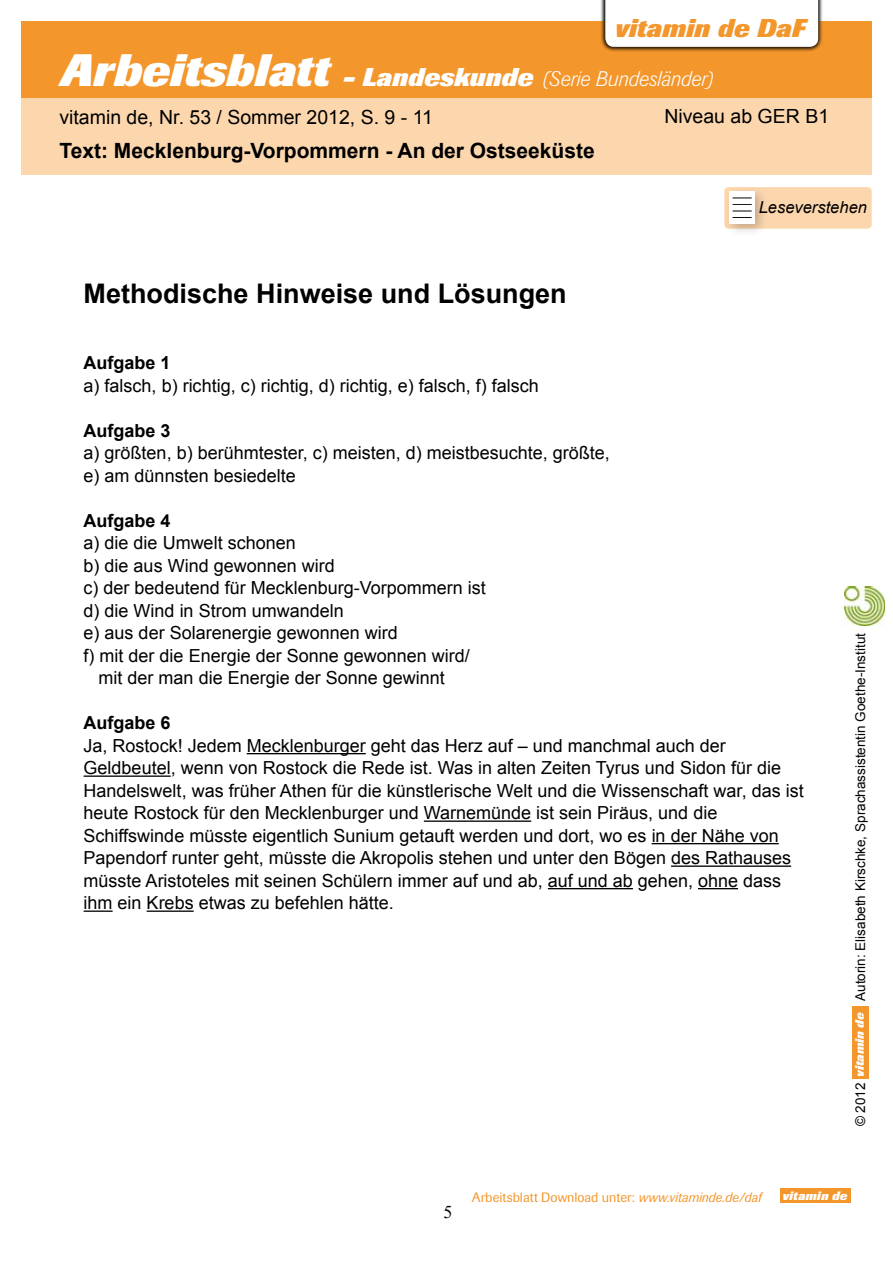
<style>
.page{position:relative;width:893px;height:1263px;background:#fff}
.page>*{position:absolute;margin:0;border:0;box-sizing:border-box;transform-origin:0 0}
.t1{font:italic 800 45px "Imago";color:#fff}
.t2{font:700 27px "Arial";color:#000}
.t3{font:italic 800 25.5px "Imago";color:#fff}
.t4{font:italic 800 25.5px "Imago";letter-spacing:.005em;color:#f3972d}
.t5{font:700 21px "Arial";color:#000}
.t6{font:italic 300 21px "Imago";color:#fff}
.t7{font:19.5px "Arial";color:#000}
.t8{font:18px/22.5px "Arial";color:#000}
.t9{font:700 18px "Arial";color:#000}
.t10{font:italic 16.5px "Arial";color:#000}
.t11{font:13.5px "Arial";color:#000}
.t12{font:13.5px "Imago";color:#f3972d}
.t13{font:italic 800 12px "Imago";letter-spacing:.02em;color:#fff}
.s1{font-weight:800;font-size:25.5px}
.s2{font-style:italic}
</style>
<div class="page">
<div style="left:780px;top:1189px;width:70px;height:14px;background:#f3972d"></div>
<div style="left:852px;top:1007px;width:16px;height:72px;background:#f3972d"></div>
<img style="left:845px;top:586px;width:39px;height:39px">
<hr style="left:247px;top:753px;width:119px;height:1px;background:#000">
<hr style="left:84px;top:775px;width:87px;height:2px;background:#000">
<hr style="left:424px;top:820px;width:107px;height:2px;background:#000">
<hr style="left:652px;top:843px;width:127px;height:1px;background:#000">
<hr style="left:671px;top:865px;width:120px;height:2px;background:#000">
<hr style="left:548px;top:888px;width:85px;height:1px;background:#000">
<hr style="left:698px;top:888px;width:40px;height:1px;background:#000">
<hr style="left:84px;top:910px;width:29px;height:2px;background:#000">
<hr style="left:147px;top:910px;width:47px;height:2px;background:#000">
<div style="left:21px;top:98px;width:851px;height:76px;background:#fcd7ae"></div>
<div style="left:21px;top:21px;width:851px;height:77px;background:#f3972d"></div>
<div style="left:600px;top:0;width:224px;height:52px;background:#000;opacity:.7"></div>
<div style="left:605px;top:0;width:213px;height:47px;background:#fff"></div>
<div style="left:724px;top:187px;width:148px;height:42px;background:#fcd7ae;border-radius:4px"></div>
<div style="left:723px;top:186px;width:46px;height:52px;background:#000;opacity:.22"></div>
<div style="left:729px;top:192px;width:26px;height:32px;background:#fff"></div>
<svg style="left:733px;top:211px;width:19px;height:7px"></svg>
<svg style="left:733px;top:198px;width:19px;height:7px"></svg>
<h1 class="t1" style="left:60px;top:45px;width:271px">Arbeitsblatt</h1>
<h3 class="t4" style="left:615px;top:13px;width:192px">vitamin de DaF</h3>
<h3 class="t3" style="left:362px;top:63px;width:444px">zum Thema Jugend auf dem Lande</h3>
<h3 class="t3" style="left:362px;top:63px;width:183px">Thema Schule</h3>
<p class="t6" style="left:343px;top:67px;width:372px"><span class="s1">- Landeskunde</span> (Serie Bundesländer)</p>
<p class="t7" style="left:59px;top:104px;width:375px">vitamin de, Nr. 53 / Sommer 2012, S. 9 - 11</p>
<p class="t7" style="left:664px;top:104px;width:166px">Niveau ab GER B1</p>
<p class="t5" style="left:60px;top:137px;width:537px">Text: Mecklenburg-Vorpommern - An der Ostseeküste</p>
<h2 class="t2" style="left:84px;top:276px;width:485px">Methodische Hinweise und Lösungen</h2>
<p class="t10" style="left:759px;top:197px;width:110px">Leseverstehen</p>
<p class="t9" style="left:84px;top:351px;width:89px">Aufgabe 1</p>
<p class="t8" style="left:84px;top:374px;width:457px">a) falsch, b) richtig, c) richtig, d) richtig, e) falsch, f) falsch</p>
<p class="t9" style="left:84px;top:418px;width:89px">Aufgabe 3</p>
<p class="t8" style="left:84px;top:442px;width:528px">a) größten, b) berühmtester, c) meisten, d) meistbesuchte, größte, e) am dünnsten besiedelte</p>
<p class="t9" style="left:84px;top:508px;width:89px">Aufgabe 4</p>
<p class="t8" style="left:84px;top:532px;width:214px">a) die die Umwelt schonen</p>
<p class="t8" style="left:84px;top:554px;width:253px">b) die aus Wind gewonnen wird</p>
<p class="t8" style="left:84px;top:577px;width:404px">c) der bedeutend für Mecklenburg-Vorpommern ist</p>
<p class="t8" style="left:84px;top:599px;width:262px">d) die Wind in Strom umwandeln</p>
<p class="t8" style="left:84px;top:622px;width:316px">e) aus der Solarenergie gewonnen wird</p>
<p class="t8" style="left:84px;top:644px;width:388px">f) mit der die Energie der Sonne gewonnen wird/</p>
<p class="t8" style="left:99px;top:667px;width:348px">mit der man die Energie der Sonne gewinnt</p>
<p class="t9" style="left:84px;top:711px;width:89px">Aufgabe 6</p>
<p class="t8" style="left:84px;top:734px;width:722px">Ja, Rostock! Jedem Mecklenburger geht das Herz auf – und manchmal auch der Geldbeutel, wenn von Rostock die Rede ist. Was in alten Zeiten Tyrus und Sidon für die Handelswelt, was früher Athen für die künstlerische Welt und die Wissenschaft war, das ist heute Rostock für den Mecklenburger und Warnemünde ist sein Piräus, und die Schiffswinde müsste eigentlich Sunium getauft werden und dort, wo es in der Nähe von Papendorf runter geht, müsste die Akropolis stehen und unter den Bögen des Rathauses müsste Aristoteles mit seinen Schülern immer auf und ab, auf und ab gehen, ohne dass ihm ein Krebs etwas zu befehlen hätte.</p>
<p class="t11" style="left:852px;top:1001px;width:369px;rotate:-90deg">Autorin: Elisabeth Kirschke, Sprachassistentin Goethe-Institut</p>
<p class="t13" style="left:852px;top:1077px;width:66px;rotate:-90deg">vitamin de</p>
<p class="t11" style="left:852px;top:1126px;width:45px;rotate:-90deg">© 2012</p>
<p class="t12" style="left:472px;top:1189px;width:291px">Arbeitsblatt Download unter: <span class="s2">www.vitaminde.de/daf</span></p>
<p class="t13" style="left:782px;top:1188px;width:66px">vitamin de</p>
</div>
